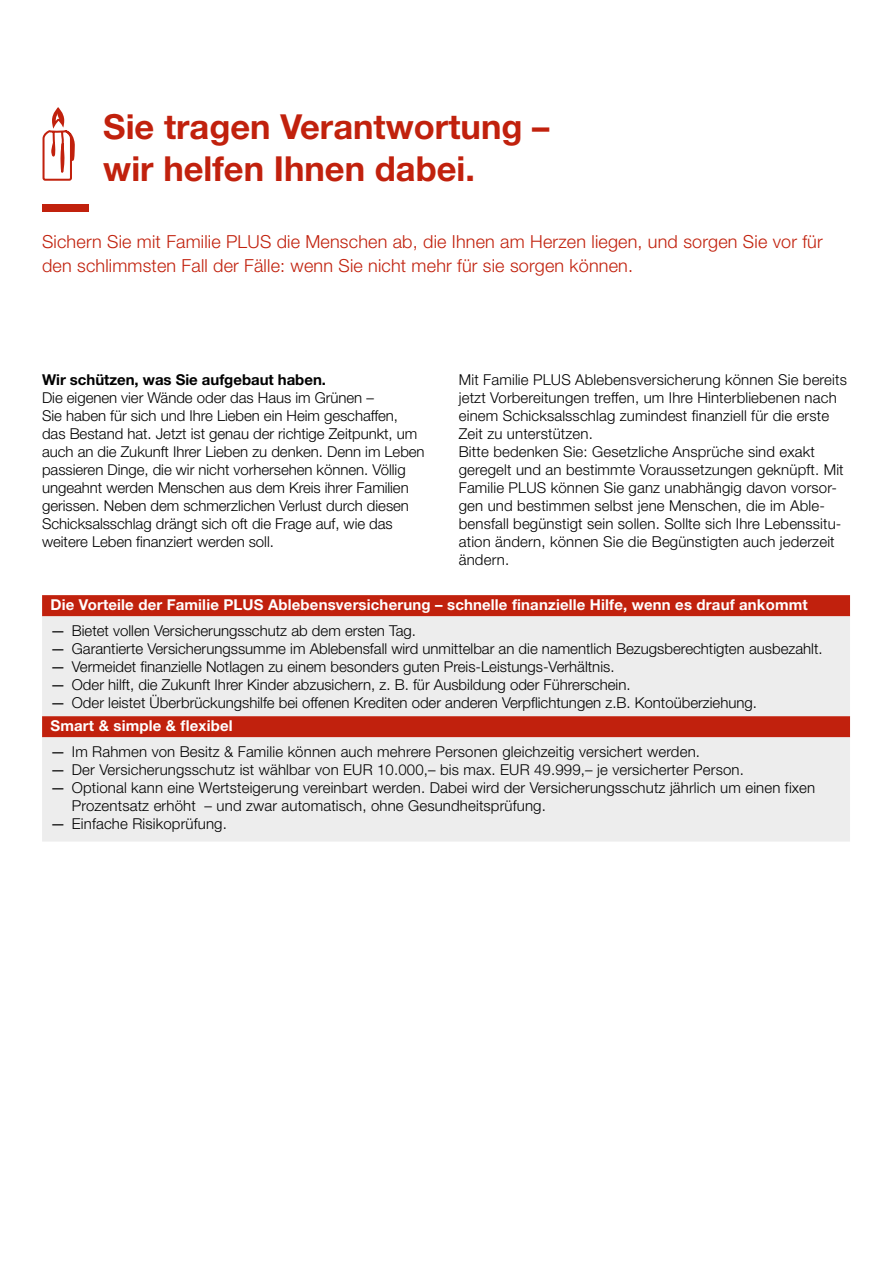
<style>
.page{position:relative;width:893px;height:1263px;background:#fff}
.page>*{position:absolute;margin:0;border:0;box-sizing:border-box;transform-origin:0 0}
.t1{font:700 34.5px/41.4px "Helvetica Neue LT Std";color:#c1210d}
.t2{font:300 18px/24px "Helvetica Neue LT Std";letter-spacing:.01em;color:#c1210d}
.t3{font:300 15px/18px "Helvetica Neue LT Std";color:#000}
.t4{font:700 15px "Helvetica Neue LT Std";letter-spacing:.01em;color:#fff}
.t5{font:700 15px "Helvetica Neue LT Std";letter-spacing:-.005em;color:#000}
.s1{font-weight:400}
.s2{font-weight:700;color:#fff}
</style>
<div class="page">
<div style="left:42px;top:595px;width:808px;height:21px;background:#c1210d"></div>
<svg style="left:42px;top:616px;width:808px;height:225px;background:#e8d9d8"></svg>
<div style="left:42px;top:204px;width:47px;height:8px;background:#c1210d"></div>
<svg style="left:43px;top:107px;width:32px;height:74px"></svg>
<h1 class="t1" style="left:103px;top:105px;width:448px">Sie tragen Verantwortung – wir helfen Ihnen dabei.</h1>
<p class="t2" style="left:42px;top:229px;width:782px">Sichern Sie mit Familie PLUS die Menschen ab, die Ihnen am Herzen liegen, und sorgen Sie vor für den schlimmsten Fall der Fälle: wenn Sie nicht mehr für sie sorgen können.</p>
<p class="t5" style="left:42px;top:370px;width:285px">Wir schützen, was Sie aufgebaut haben.</p>
<p class="t3" style="left:42px;top:388px;width:384px">Die eigenen vier Wände oder das Haus im Grünen –<br>Sie haben für sich und Ihre Lieben ein Heim geschaffen, das Bestand hat. Jetzt ist genau der richtige Zeitpunkt, um auch an die Zukunft Ihrer Lieben zu denken. Denn im Leben passieren Dinge, die wir nicht vorhersehen können. Völlig ungeahnt werden Menschen aus dem Kreis ihrer Familien gerissen. Neben dem schmerzlichen Verlust durch diesen Schicksalsschlag drängt sich oft die Frage auf, wie das weitere Leben finanziert werden soll.</p>
<p class="t3" style="left:459px;top:370px;width:390px">Mit Familie PLUS Ablebensversicherung können Sie bereits jetzt Vorbereitungen treffen, um Ihre Hinterbliebenen nach einem Schicksalsschlag zumindest finanziell für die erste Zeit zu unterstützen.<br>Bitte bedenken Sie: Gesetzliche Ansprüche sind exakt geregelt und an bestimmte Voraussetzungen geknüpft. Mit Familie PLUS können Sie ganz unabhängig davon vorsor&shy;gen und bestimmen selbst jene Menschen, die im Able&shy;bensfall begünstigt sein sollen. Sollte sich Ihre Lebenssitu&shy;ation ändern, können Sie die Begünstigten auch jederzeit ändern.</p>
<p class="t4" style="left:51px;top:595px;width:759px">Die Vorteile der Familie PLUS Ablebensversicherung – schnelle finanzielle Hilfe, wenn es drauf ankommt</p>
<p class="t3" style="left:51px;top:621px;width:367px"><span class="s1">—</span> Bietet vollen Versicherungsschutz ab dem ersten Tag.</p>
<p class="t3" style="left:51px;top:639px;width:773px"><span class="s1">—</span> Garantierte Versicherungssumme im Ablebensfall wird unmittelbar an die namentlich Bezugsberechtigten ausbezahlt.</p>
<p class="t3" style="left:51px;top:657px;width:565px"><span class="s1">—</span> Vermeidet finanzielle Notlagen zu einem besonders guten Preis-Leistungs-Verhältnis.</p>
<p class="t3" style="left:51px;top:675px;width:581px"><span class="s1">—</span> Oder hilft, die Zukunft Ihrer Kinder abzusichern, z. B. für Ausbildung oder Führerschein.</p>
<p class="t3" style="left:51px;top:690px;width:708px;line-height:23.4px"><span class="s1">—</span> Oder leistet Überbrückungshilfe bei offenen Krediten oder anderen Verpflichtungen z.B. Kontoüberziehung.<br><span class="s2">Smart &amp; simple &amp; flexibel</span></p>
<p class="t3" style="left:51px;top:742px;width:651px"><span class="s1">—</span> Im Rahmen von Besitz &amp; Familie können auch mehrere Personen gleichzeitig versichert werden.</p>
<p class="t3" style="left:51px;top:760px;width:695px"><span class="s1">—</span> Der Versicherungsschutz ist wählbar von EUR 10.000,– bis max. EUR 49.999,– je versicherter Person.</p>
<p class="t3" style="left:72px;top:778px;width:745px;text-indent:-21px"><span class="s1">—</span> Optional kann eine Wertsteigerung vereinbart werden. Dabei wird der Versicherungsschutz jährlich um einen fixen<br>Prozentsatz erhöht – und zwar automatisch, ohne Gesundheitsprüfung.</p>
<p class="t3" style="left:51px;top:814px;width:178px"><span class="s1">—</span> Einfache Risikoprüfung.</p>
</div>
